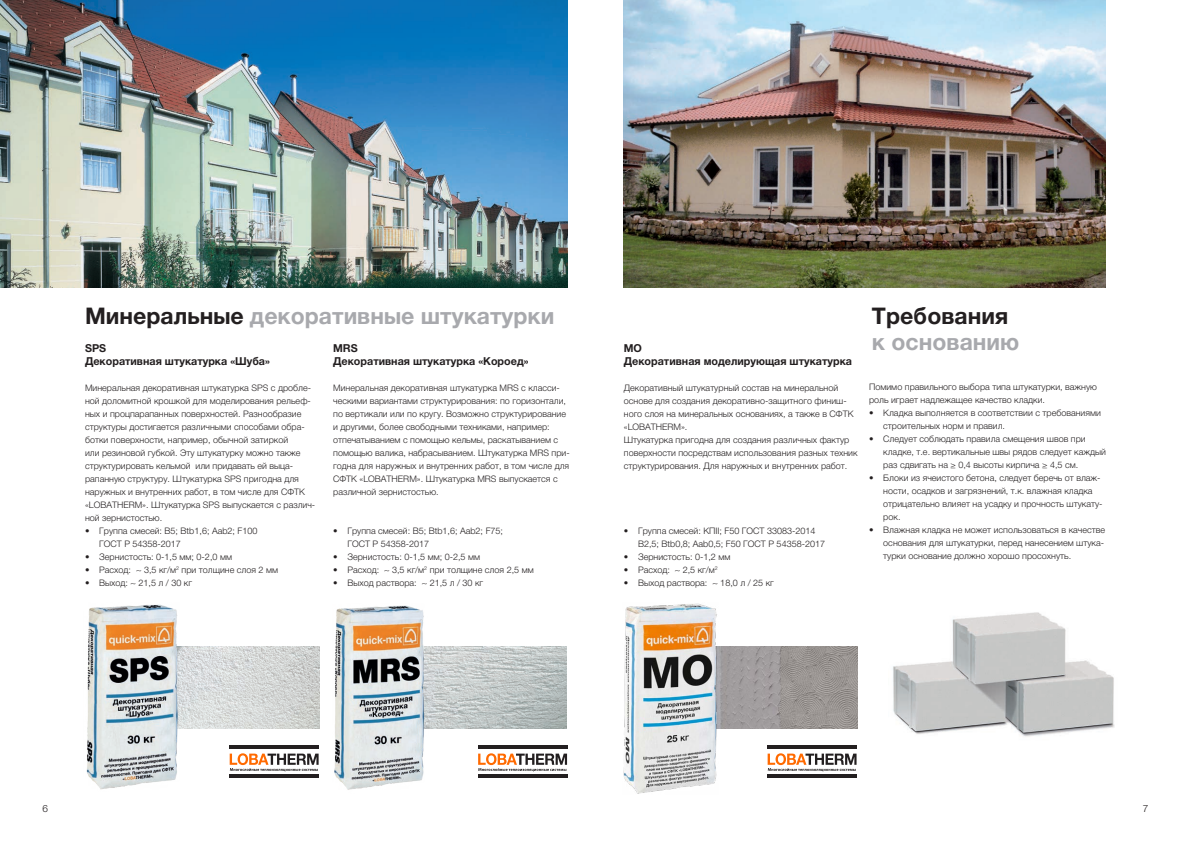
<style>
.page{position:relative;width:1191px;height:842px;background:#fff}
.page>*{position:absolute;margin:0;border:0;box-sizing:border-box;transform-origin:0 0}
.t1{font:700 23px "Helvetica Neue Cyr";color:#a8a9ad}
.t2{font:700 23px "Helvetica Neue Cyr";color:#231f20}
.t3{font:700 11px/13px "Helvetica Neue Cyr";color:#231f20}
.t4{font:300 10px "Helvetica Neue Cyr";color:#231f20}
.t5{font:300 9px/13px "Helvetica Neue Cyr";color:#231f20}
.s1{color:#231f20}
</style>
<div class="page">
<img style="left:428px;top:646px;width:139px;height:83px">
<img style="left:179px;top:646px;width:140px;height:83px">
<img style="left:624px;top:0;width:482px;height:288px">
<img style="left:893px;top:612px;width:222px;height:125px">
<img style="left:0;top:0;width:567px;height:288px">
<img style="left:86px;top:604px;width:93px;height:186px">
<img style="left:334px;top:605px;width:94px;height:185px">
<hr style="left:230px;top:775px;width:89px;height:3px;background:#231f20">
<hr style="left:230px;top:745px;width:89px;height:3px;background:#231f20">
<svg style="left:230px;top:753px;width:89px;height:18px"></svg>
<hr style="left:478px;top:775px;width:89px;height:3px;background:#231f20">
<hr style="left:478px;top:745px;width:89px;height:3px;background:#231f20">
<svg style="left:478px;top:753px;width:89px;height:18px"></svg>
<img style="left:719px;top:646px;width:138px;height:83px">
<img style="left:623px;top:603px;width:96px;height:191px">
<hr style="left:767px;top:775px;width:89px;height:3px;background:#231f20">
<hr style="left:767px;top:745px;width:89px;height:3px;background:#231f20">
<svg style="left:767px;top:753px;width:89px;height:18px"></svg>
<h1 class="t1" style="left:85px;top:303px;width:471px"><span class="s1">Минеральные</span> декоративные штукатурки</h1>
<p class="t3" style="left:85px;top:341px;width:186px">SPS<br>Декоративная штукатурка «Шуба»</p>
<p class="t5" style="left:85px;top:381px;width:232px">Минеральная декоративная штукатурка SPS с дробле&shy;ной доломитной крошкой для моделирования рельеф&shy;ных и процпарапанных поверхностей. Разнообразие структуры достигается различными способами обра&shy;ботки поверхности, например, обычной затиркой<br>или резиновой губкой. Эту штукатурку можно также структурировать кельмой или придавать ей выца&shy;рапанную структуру. Штукатурка SPS пригодна для наружных и внутренних работ, в том числе для СФТК «LOBATHERM». Штукатурка SPS выпускается с различ&shy;ной зернистостью.</p>
<p class="t5" style="left:99px;top:524px;width:160px;text-indent:-14px">• Группа смесей: В5; Btb1,6; Aab2; F100<br>ГОСТ Р 54358-2017</p>
<p class="t5" style="left:85px;top:550px;width:148px">• Зернистость: 0-1,5 мм; 0-2,0 мм</p>
<p class="t5" style="left:85px;top:563px;width:194px">• Расход: ~ 3,5 кг/м<sup>2</sup> при толщине слоя 2 мм</p>
<p class="t5" style="left:85px;top:576px;width:108px">• Выход: ~ 21,5 л / 30 кг</p>
<p class="t3" style="left:333px;top:341px;width:197px">MRS<br>Декоративная штукатурка «Короед»</p>
<p class="t5" style="left:333px;top:381px;width:238px">Минеральная декоративная штукатурка MRS с класси&shy;ческими вариантами структурирования: по горизонтали, по вертикали или по кругу. Возможно структурирование и другими, более свободными техниками, например: отпечатыванием с помощью кельмы, раскатыванием с помощью валика, набрасыванием. Штукатурка MRS при&shy;годна для наружных и внутренних работ, в том числе для СФТК «LOBATHERM». Штукатурка MRS выпускается с различной зернистостью.</p>
<p class="t5" style="left:347px;top:524px;width:157px;text-indent:-14px">• Группа смесей: В5; Btb1,6; Aab2; F75;<br>ГОСТ Р 54358-2017</p>
<p class="t5" style="left:333px;top:550px;width:148px">• Зернистость: 0-1,5 мм; 0-2,5 мм</p>
<p class="t5" style="left:333px;top:563px;width:202px">• Расход: ~ 3,5 кг/м<sup>2</sup> при толщине слоя 2,5 мм</p>
<p class="t5" style="left:333px;top:576px;width:151px">• Выход раствора: ~ 21,5 л / 30 кг</p>
<p class="t3" style="left:624px;top:341px;width:230px">MO<br>Декоративная моделирующая штукатурка</p>
<p class="t5" style="left:624px;top:381px;width:235px">Декоративный штукатурный состав на минеральной основе для создания декоративно-защитного финиш&shy;ного слоя на минеральных основаниях, а также в СФТК «LOBATHERM».<br>Штукатурка пригодна для создания различных фактур поверхности посредствам использования разных техник структурирования. Для наружных и внутренних работ.</p>
<p class="t5" style="left:638px;top:524px;width:188px;text-indent:-14px">• Группа смесей: КПII; F50 ГОСТ 33083-2014<br>В2,5; Btb0,8; Aab0,5; F50 ГОСТ Р 54358-2017</p>
<p class="t5" style="left:624px;top:550px;width:108px">• Зернистость: 0-1,2 мм</p>
<p class="t5" style="left:624px;top:563px;width:95px">• Расход: ~ 2,5 кг/м<sup>2</sup></p>
<p class="t5" style="left:624px;top:576px;width:151px">• Выход раствора: ~ 18,0 л / 25 кг</p>
<h1 class="t2" style="left:872px;top:303px;width:138px">Требования</h1>
<h1 class="t1" style="left:872px;top:329px;width:149px">к основанию</h1>
<p class="t5" style="left:869px;top:381px;width:229px">Помимо правильного выбора типа штукатурки, важную роль играет надлежащее качество кладки.</p>
<p class="t5" style="left:883px;top:407px;width:219px;text-indent:-14px">• Кладка выполняется в соответствии с требованиями строительных норм и правил.</p>
<p class="t5" style="left:883px;top:433px;width:224px;text-indent:-14px">• Следует соблюдать правила смещения швов при кладке, т.е. вертикальные швы рядов следует каждый раз сдвигать на ≥ 0,4 высоты кирпича ≥ 4,5 см.</p>
<p class="t5" style="left:883px;top:472px;width:221px;text-indent:-14px">• Блоки из ячеистого бетона, следует беречь от влаж&shy;ности, осадков и загрязнений, т.к. влажная кладка отрицательно влияет на усадку и прочность штукату&shy;рок.</p>
<p class="t5" style="left:883px;top:524px;width:223px;text-align:justify;text-indent:-14px">• Влажная кладка не может использоваться в качестве основания для штукатурки, перед нанесением штука&shy;турки основание должно хорошо просохнуть.</p>
<p class="t4" style="left:43px;top:803px;width:7px">6</p>
<p class="t4" style="left:1142px;top:803px;width:7px">7</p>
</div>
